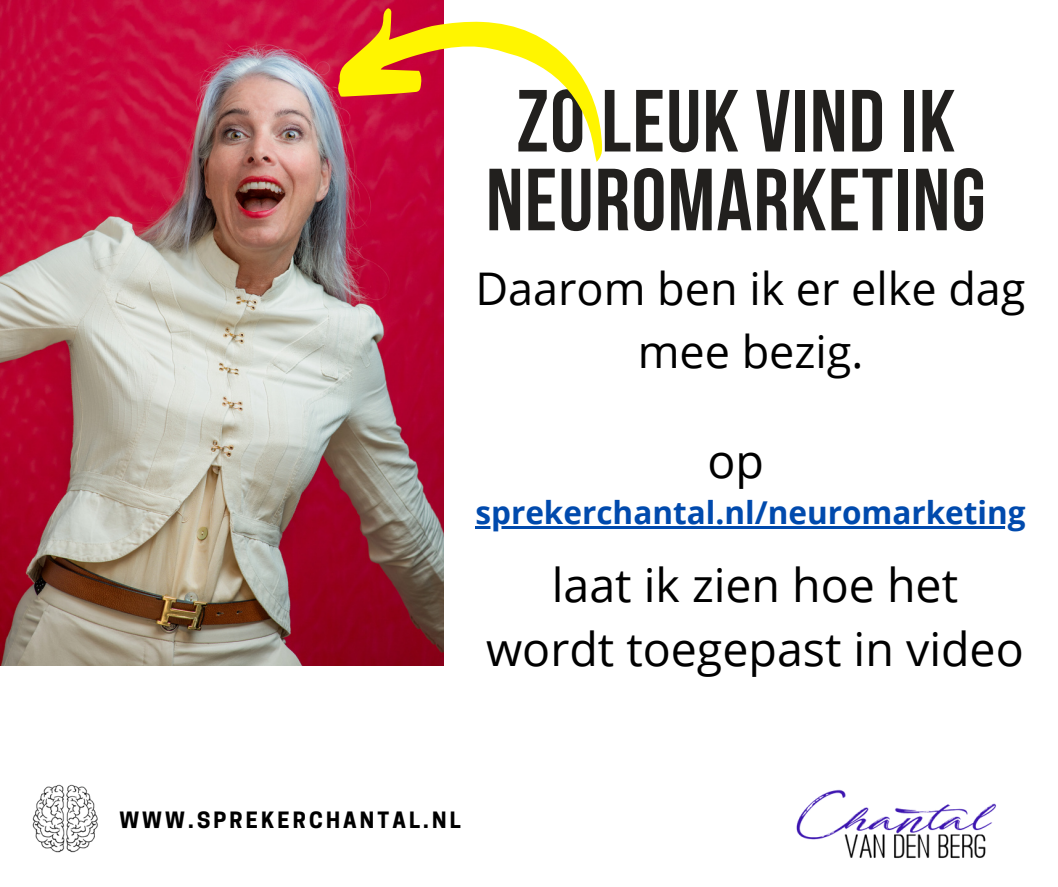
<style>
.page{position:relative;width:1058px;height:887px;background:#fff}
.page>*{position:absolute;margin:0;border:0;box-sizing:border-box;transform-origin:0 0}
.t1{font:87.9px/78.8px "Bebas Neue Cyrillic";letter-spacing:.015em;color:#22201e;text-align:center}
.t2{font:46.5px/64.2px "Open Sans";color:#000;text-align:center}
.t3{font:45px/63px "Open Sans";color:#000;text-align:center}
.t4{font:700 31.5px "Open Sans";color:#004aad}
.t5{font:700 21.15px "Cooper Hewitt";letter-spacing:.15em;color:#000}
</style>
<div class="page">
<img style="left:796px;top:789px;width:200px;height:69px">
<img style="left:32px;top:784px;width:66px;height:69px">
<img style="left:0;top:0;width:443px;height:665px">
<hr style="left:475px;top:526px;width:550px;height:2px;background:#004aad">
<svg style="left:332px;top:4px;width:271px;height:158px"></svg>
<h1 class="t1" style="left:486px;top:90px;width:501px">ZO LEUK VIND IK<br>NEUROMARKETING</h1>
<p class="t3" style="left:475px;top:256px;width:551px">Daarom ben ik er elke dag mee bezig.</p>
<p class="t2" style="left:707px;top:428px;width:58px">op</p>
<p class="t4" style="left:475px;top:490px;width:551px">sprekerchantal.nl/neuromarketing</p>
<p class="t2" style="left:486px;top:551px;width:539px">laat ik zien hoe het wordt toegepast in video</p>
<p class="t5" style="left:119px;top:812px;width:343px">WWW.SPREKERCHANTAL.NL</p>
</div>
